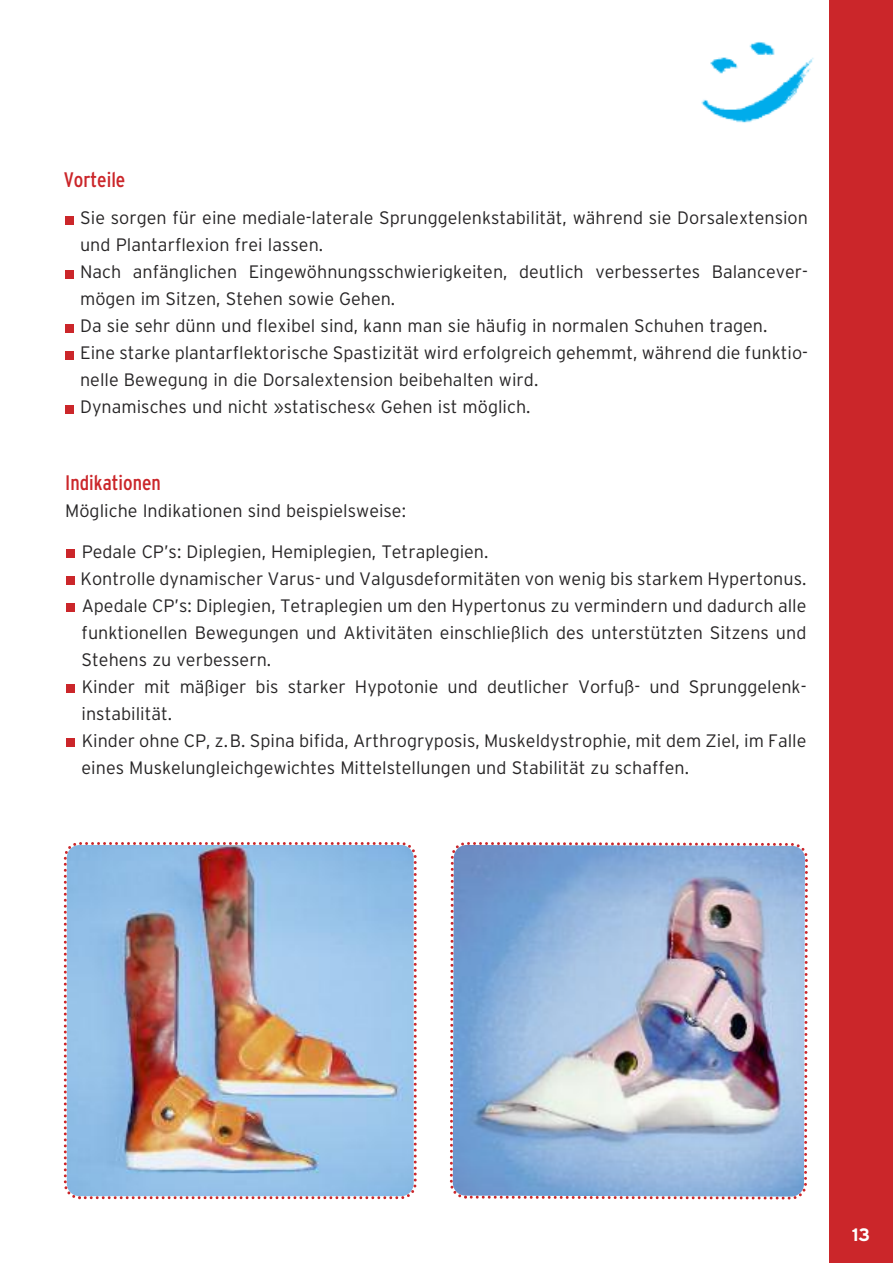
<style>
.page{position:relative;width:893px;height:1263px;background:#fff}
.page>*{position:absolute;margin:0;border:0;box-sizing:border-box;transform-origin:0 0}
.t1{font:condensed 21px "Interstate";color:#cb262a}
.t2{font:300 18px/27px "Interstate";color:#272526}
.t3{font:700 18px "Interstate";color:#fff}
</style>
<div class="page">
<div style="left:829px;top:0;width:64px;height:1263px;background:#cb262a"></div>
<div style="left:65px;top:351px;width:9px;height:8px;background:#cb262a"></div>
<div style="left:65px;top:324px;width:9px;height:8px;background:#cb262a"></div>
<div style="left:65px;top:270px;width:9px;height:8px;background:#cb262a"></div>
<div style="left:65px;top:216px;width:9px;height:8px;background:#cb262a"></div>
<div style="left:65px;top:405px;width:9px;height:8px;background:#cb262a"></div>
<div style="left:67px;top:739px;width:8px;height:8px;background:#cb262a"></div>
<div style="left:67px;top:685px;width:8px;height:8px;background:#cb262a"></div>
<div style="left:67px;top:604px;width:8px;height:8px;background:#cb262a"></div>
<div style="left:67px;top:577px;width:8px;height:8px;background:#cb262a"></div>
<div style="left:67px;top:550px;width:8px;height:8px;background:#cb262a"></div>
<img style="left:63px;top:842px;width:354px;height:358px">
<img style="left:449px;top:842px;width:359px;height:358px">
<img style="left:701px;top:42px;width:113px;height:81px">
<p class="t1" style="left:64px;top:167px;width:63px">Vorteile</p>
<p class="t2" style="left:80px;top:205px;width:729px">Sie sorgen für eine mediale-laterale Sprunggelenkstabilität, während sie Dorsalextension und Plantarflexion frei lassen.<br>Nach anfänglichen Eingewöhnungsschwierigkeiten, deutlich verbessertes Balancever&shy;mögen im Sitzen, Stehen sowie Gehen.<br>Da sie sehr dünn und flexibel sind, kann man sie häufig in normalen Schuhen tragen.<br>Eine starke plantarflektorische Spastizität wird erfolgreich gehemmt, während die funktio&shy;nelle Bewegung in die Dorsalextension beibehalten wird.<br>Dynamisches und nicht »statisches« Gehen ist möglich.</p>
<p class="t1" style="left:65px;top:471px;width:97px">Indikationen</p>
<p class="t2" style="left:65px;top:498px;width:342px">Mögliche Indikationen sind beispielsweise:</p>
<p class="t2" style="left:81px;top:538px;width:727px">Pedale CP’s: Diplegien, Hemiplegien, Tetraplegien.<br>Kontrolle dynamischer Varus- und Valgusdeformitäten von wenig bis starkem Hypertonus.<br>Apedale CP’s: Diplegien, Tetraplegien um den Hypertonus zu vermindern und dadurch alle funktionellen Bewegungen und Aktivitäten einschließlich des unterstützten Sitzens und Stehens zu verbessern.<br>Kinder mit mäßiger bis starker Hypotonie und deutlicher Vorfuß- und Sprunggelenk&shy;instabilität.<br>Kinder ohne CP, z.B. Spina bifida, Arthrogryposis, Muskeldystrophie, mit dem Ziel, im Falle eines Muskelungleichgewichtes Mittelstellungen und Stabilität zu schaffen.</p>
<p class="t3" style="left:852px;top:1224px;width:20px">13</p>
</div>
